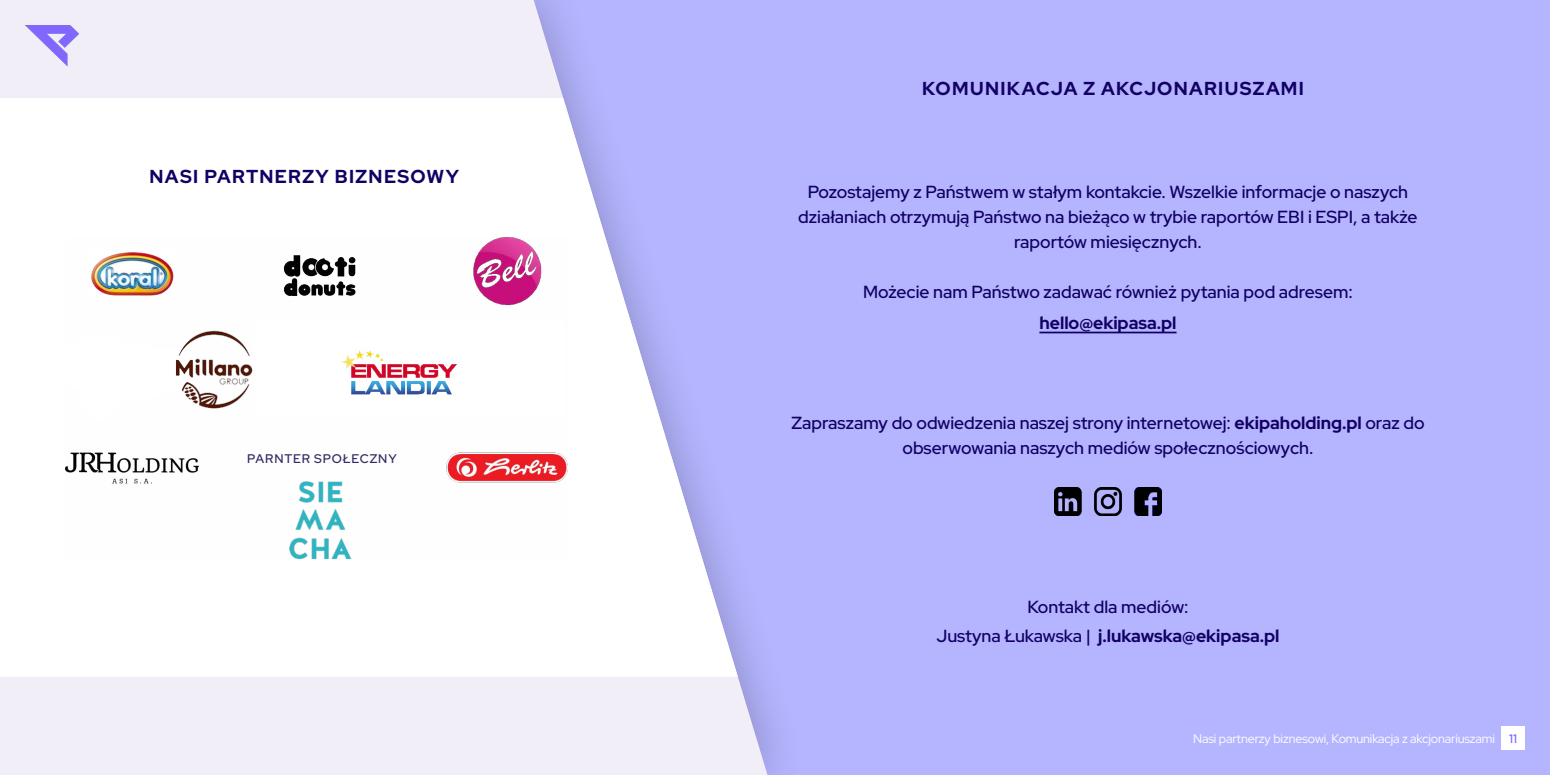
<style>
.page{position:relative;width:1550px;height:775px;background:#fff}
.page>*{position:absolute;margin:0;border:0;box-sizing:border-box;transform-origin:0 0}
.t1{font:700 18.75px "Red Hat Display";letter-spacing:.07em;color:#120064}
.t2{font:500 17.5px/25px "Red Hat Display";color:#120064;text-align:center}
.t3{font:700 17.5px "Red Hat Display";color:#120064}
.t4{font:12.5px "Red Hat Display";letter-spacing:-.01em;color:#fff}
.t5{font:600 12.5px "Red Hat Display";letter-spacing:.065em;color:#342963}
.s1{font-weight:700}
.s2{font-weight:500;color:#8067ff}
</style>
<div class="page">
<div style="left:502px;top:0;width:1048px;height:775px;background:#b5b5ff"></div>
<svg style="left:0;top:0;width:768px;height:775px"></svg>
<svg style="left:0;top:98px;width:738px;height:579px"></svg>
<img style="left:65px;top:238px;width:502px;height:342px">
<hr style="left:1039px;top:332px;width:138px;height:1px;background:#120064">
<img style="left:1055px;top:488px;width:106px;height:27px">
<div style="left:1501px;top:726px;width:24px;height:24px;background:#fff"></div>
<svg style="left:25px;top:25px;width:54px;height:41px;background:#c4b7f8"></svg>
<p class="t1" style="left:150px;top:165px;width:311px">NASI PARTNERZY BIZNESOWY</p>
<p class="t5" style="left:247px;top:450px;width:151px">PARNTER SPOŁECZNY</p>
<p class="t1" style="left:922px;top:76px;width:383px">KOMUNIKACJA Z AKCJONARIUSZAMI</p>
<p class="t2" style="left:798px;top:179px;width:621px">Pozostajemy z Państwem w stałym kontakcie. Wszelkie informacje o naszych działaniach otrzymują Państwo na bieżąco w trybie raportów EBI i ESPI, a także raportów miesięcznych.</p>
<p class="t2" style="left:863px;top:279px;width:491px">Możecie nam Państwo zadawać również pytania pod adresem:</p>
<p class="t3" style="left:1039px;top:311px;width:139px">hello@ekipasa.pl</p>
<p class="t2" style="left:791px;top:410px;width:635px">Zapraszamy do odwiedzenia naszej strony internetowej: <span class="s1">ekipaholding.pl</span> oraz do obserwowania naszych mediów społecznościowych.</p>
<p class="t2" style="left:937px;top:592px;width:344px;line-height:28.8px">Kontakt dla mediów:<br>Justyna Łukawska | <span class="s1">j.lukawska@ekipasa.pl</span></p>
<p class="t4" style="left:1193px;top:730px;width:325px">Nasi partnerzy biznesowi, Komunikacja z akcjonariuszami <span class="s2">11</span></p>
</div>
